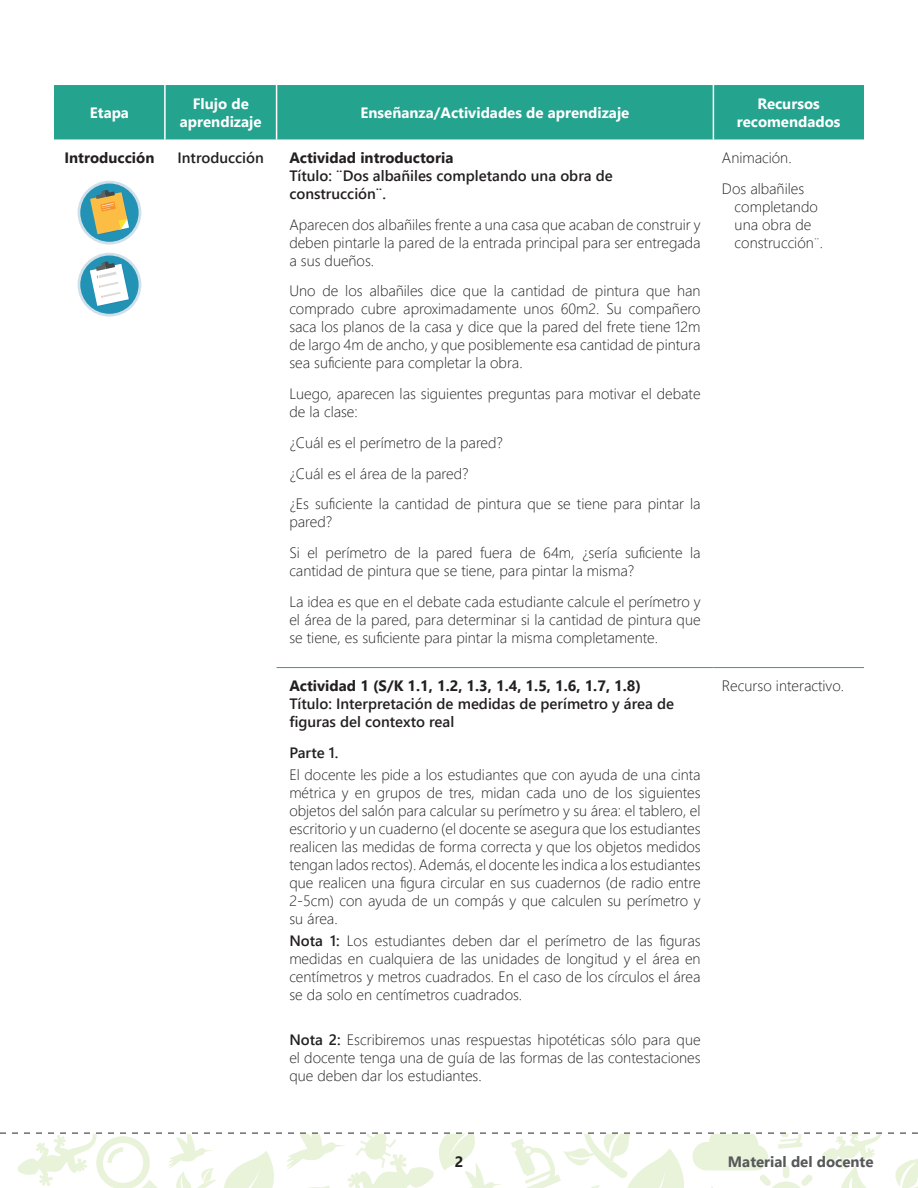
<style>
.page{position:relative;width:918px;height:1188px;background:#fff}
.page>*{position:absolute;margin:0;border:0;box-sizing:border-box;transform-origin:0 0}
.Tex_gen{font:300 15px/18px "Segoe UI";color:#231f20;text-align:justify}
.Tex_gen-2{font:600 15px/18px "Segoe UI";color:#231f20}
.Tex_gen-3{font:700 15px/18px "Segoe UI";color:#fff;text-align:center}
.t1{font:700 15px "Segoe UI";color:#57585a}
.Tex_gen-4{font:700 15px "Segoe UI";color:#231f20}
.s1{font-weight:700}
.s2{font-weight:600}
</style>
<div class="page">
<svg style="left:0;top:1132px;width:918px;height:56px"></svg>
<div style="left:54px;top:85px;width:810px;height:54px;background:#24a38f"></div>
<hr style="left:277px;top:667px;width:436px;height:1px;background:#24a38f">
<hr style="left:713px;top:667px;width:151px;height:1px;background:#24a38f">
<hr style="left:164px;top:85px;width:2px;height:54px;background:#fff">
<hr style="left:276px;top:85px;width:1px;height:54px;background:#fff">
<hr style="left:713px;top:85px;width:1px;height:54px;background:#fff">
<svg style="left:78px;top:181px;width:63px;height:64px"></svg>
<div style="left:80px;top:184px;width:59px;height:58px;background:#2293b4;border-radius:50%"></div>
<svg style="left:90px;top:190px;width:40px;height:45px"></svg>
<svg style="left:78px;top:253px;width:63px;height:64px"></svg>
<div style="left:80px;top:256px;width:59px;height:58px;background:#2293b4;border-radius:50%"></div>
<svg style="left:90px;top:261px;width:40px;height:46px"></svg>
<p class="Tex_gen-3" style="left:90px;top:103px;width:41px">Etapa</p>
<p class="Tex_gen-3" style="left:180px;top:94px;width:83px">Flujo de aprendizaje</p>
<p class="Tex_gen-3" style="left:361px;top:103px;width:270px">Enseñanza/Actividades de aprendizaje</p>
<p class="Tex_gen-3" style="left:737px;top:94px;width:105px">Recursos recomendados</p>
<p class="Tex_gen-4" style="left:64px;top:145px;width:92px">Introducción</p>
<p class="Tex_gen-2" style="left:178px;top:148px;width:88px">Introducción</p>
<p class="Tex_gen-2" style="left:289px;top:148px;width:325px"><span class="s1">Actividad introductoria<br></span>Título: ¨Dos albañiles completando una obra de construcción¨.</p>
<p class="Tex_gen" style="left:289px;top:215px;width:413px">Aparecen dos albañiles frente a una casa que acaban de construir y deben pintarle la pared de la entrada principal para ser entregada a sus dueños.</p>
<p class="Tex_gen" style="left:289px;top:281px;width:413px">Uno de los albañiles dice que la cantidad de pintura que han comprado cubre aproximadamente unos 60m2. Su compañero saca los planos de la casa y dice que la pared del frete tiene 12m de largo 4m de ancho, y que posiblemente esa cantidad de pintura sea suficiente para completar la obra.</p>
<p class="Tex_gen" style="left:289px;top:384px;width:413px">Luego, aparecen las siguientes preguntas para motivar el debate de la clase:</p>
<p class="Tex_gen" style="left:289px;top:433px;width:215px">¿Cuál es el perímetro de la pared?</p>
<p class="Tex_gen" style="left:289px;top:464px;width:181px">¿Cuál es el área de la pared?</p>
<p class="Tex_gen" style="left:289px;top:494px;width:413px">¿Es suficiente la cantidad de pintura que se tiene para pintar la pared?</p>
<p class="Tex_gen" style="left:289px;top:543px;width:413px">Si el perímetro de la pared fuera de 64m, ¿sería suficiente la cantidad de pintura que se tiene, para pintar la misma?</p>
<p class="Tex_gen" style="left:289px;top:592px;width:413px">La idea es que en el debate cada estudiante calcule el perímetro y el área de la pared, para determinar si la cantidad de pintura que se tiene, es suficiente para pintar la misma completamente.</p>
<p class="Tex_gen" style="left:722px;top:148px;width:71px">Animación.</p>
<p class="Tex_gen" style="left:735px;top:179px;width:90px;text-align:left;text-indent:-13px">Dos albañiles completando una obra de construcción¨.</p>
<p class="Tex_gen-2" style="left:289px;top:677px;width:386px"><span class="s1">Actividad 1 (S/K 1.1, 1.2, 1.3, 1.4, 1.5, 1.6, 1.7, 1.8)<br></span>Título: Interpretación de medidas de perímetro y área de figuras del contexto real</p>
<p class="Tex_gen-2" style="left:289px;top:744px;width:51px">Parte 1.</p>
<p class="Tex_gen" style="left:289px;top:765px;width:413px">El docente les pide a los estudiantes que con ayuda de una cinta métrica y en grupos de tres, midan cada uno de los siguientes objetos del salón para calcular su perímetro y su área: el tablero, el escritorio y un cuaderno (el docente se asegura que los estudiantes realicen las medidas de forma correcta y que los objetos medidos tengan lados rectos). Además, el docente les indica a los estudiantes que realicen una figura circular en sus cuadernos (de radio entre 2-5cm) con ayuda de un compás y que calculen su perímetro y su área.</p>
<p class="Tex_gen" style="left:289px;top:931px;width:413px"><span class="s2">Nota 1:</span> Los estudiantes deben dar el perímetro de las figuras medidas en cualquiera de las unidades de longitud y el área en centímetros y metros cuadrados. En el caso de los círculos el área se da solo en centímetros cuadrados.</p>
<p class="Tex_gen" style="left:289px;top:1030px;width:413px"><span class="s2">Nota 2:</span> Escribiremos unas respuestas hipotéticas sólo para que el docente tenga una de guía de las formas de las contestaciones que deben dar los estudiantes.</p>
<p class="Tex_gen" style="left:722px;top:676px;width:124px">Recurso interactivo.</p>
<p class="Tex_gen-4" style="left:455px;top:1150px;width:10px">2</p>
<p class="t1" style="left:728px;top:1149px;width:147px">Material del docente</p>
</div>
